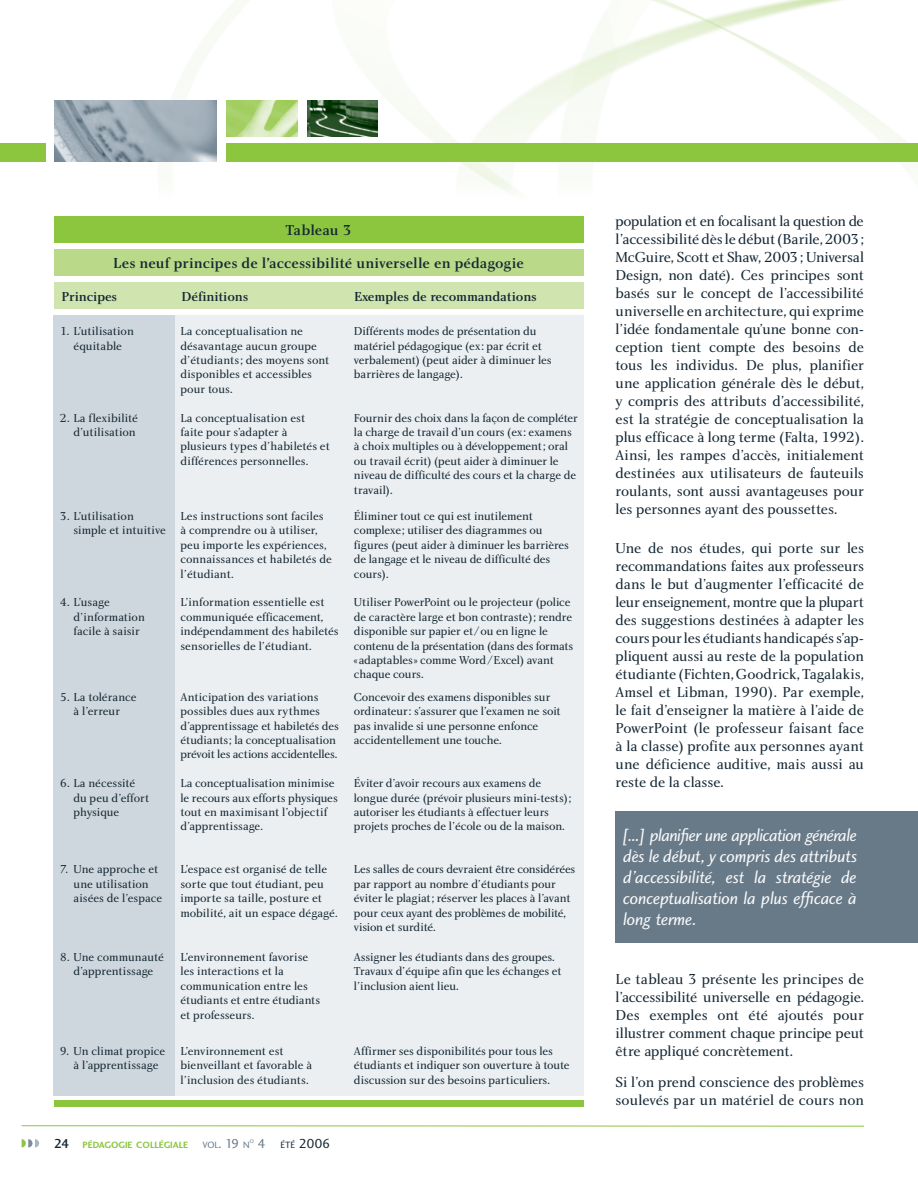
<style>
.page{position:relative;width:918px;height:1188px;background:#fff}
.page>*{position:absolute;margin:0;border:0;box-sizing:border-box;transform-origin:0 0}
.t1{font:18px/21px "Charlotte Sans Book Italic Plain";letter-spacing:-.01em;color:#f9fafb;text-align:justify}
.t2{font:15px/18px "Charlotte Book Plain";letter-spacing:-.015em;color:#142733;text-align:justify}
.t3{font:15px "Charlotte Medium Plain";color:#142733}
.t4{font:13.5px "Charlotte Medium Plain";letter-spacing:-.01em;color:#142733}
.t5{font:13.5px "Charlotte Sans Book Plain";color:#142733}
.t6{font:12px/14.4px "Charlotte Book Plain";letter-spacing:-.01em;color:#142733}
.t7{font:12px/14.4px "Charlotte Book Plain";letter-spacing:.01em;color:#142733;text-align:right}
.t8{font:9.45px "Charlotte Sans Bold Plain";color:#8cc63f}
.t9{font:9.45px "Charlotte Sans Book Plain";color:#687a88}
.t10{font:5.55px "Charlotte Sans Book Plain";color:#687a88}
.s1{font-family:"Charlotte Sans Medium Plain";font-size:13.5px;color:#142733}
.s2{font-size:13.5px}
.s3{color:#687a88}
.s4{font-size:9.45px}
</style>
<div class="page">
<div style="left:54px;top:282px;width:529px;height:27px;background:#cfe4ae"></div>
<div style="left:54px;top:1101px;width:529px;height:6px;background:#8cc63f"></div>
<div style="left:54px;top:315px;width:121px;height:780px;background:#cfd7de"></div>
<div style="left:175px;top:315px;width:408px;height:780px;background:#ebeff2"></div>
<div style="left:54px;top:249px;width:529px;height:27px;background:#bad989"></div>
<div style="left:54px;top:216px;width:529px;height:27px;background:#8cc63f"></div>
<img style="left:0;top:0;width:918px;height:193px">
<hr style="left:22px;top:1125px;width:842px;height:2px;background:#8cc63f">
<img style="left:55px;top:101px;width:162px;height:61px">
<img style="left:307px;top:101px;width:71px;height:36px">
<img style="left:227px;top:101px;width:70px;height:36px">
<div style="left:227px;top:144px;width:691px;height:18px;background:#8cc63f"></div>
<div style="left:0;top:144px;width:46px;height:18px;background:#8cc63f"></div>
<svg style="left:22px;top:1139px;width:17px;height:9px"></svg>
<div style="left:616px;top:811px;width:302px;height:132px;background:#687a88"></div>
<p class="t3" style="left:285px;top:224px;width:68px">Tableau 3</p>
<p class="t3" style="left:113px;top:257px;width:412px">Les neuf principes de l’accessibilité universelle en pédagogie</p>
<p class="t4" style="left:62px;top:291px;width:57px">Principes</p>
<p class="t4" style="left:182px;top:291px;width:68px">Définitions</p>
<p class="t4" style="left:354px;top:291px;width:184px">Exemples de recommandations</p>
<p class="t6" style="left:60px;top:325px;width:75px;text-align:center">1. L’utilisation équitable</p>
<p class="t6" style="left:181px;top:325px;width:150px">La conceptualisation ne désavantage aucun groupe d’étudiants ; des moyens sont disponibles et accessibles pour tous.</p>
<p class="t6" style="left:354px;top:325px;width:199px">Différents modes de présentation du matériel pédagogique (ex : par écrit et verbalement) (peut aider à diminuer les barrières de langage).</p>
<p class="t7" style="left:60px;top:412px;width:80px">2. La flexibilité d’utilisation</p>
<p class="t6" style="left:181px;top:412px;width:151px">La conceptualisation est faite pour s’adapter à plusieurs types d’habiletés et différences personnelles.</p>
<p class="t6" style="left:354px;top:412px;width:225px">Fournir des choix dans la façon de compléter la charge de travail d’un cours (ex : examens à choix multiples ou à développement ; oral ou travail écrit) (peut aider à diminuer le niveau de difficulté des cours et la charge de travail).</p>
<p class="t6" style="left:73px;top:510px;width:94px;text-indent:-14px">3. L’utilisation simple et intuitive</p>
<p class="t6" style="left:181px;top:510px;width:153px">Les instructions sont faciles à comprendre ou à utiliser, peu importe les expériences, connaissances et habiletés de l’étudiant.</p>
<p class="t6" style="left:354px;top:510px;width:217px">Éliminer tout ce qui est inutilement complexe ; utiliser des diagrammes ou figures (peut aider à diminuer les barrières de langage et le niveau de difficulté des cours).</p>
<p class="t6" style="left:73px;top:596px;width:73px;text-indent:-14px">4. L’usage d’information facile à saisir</p>
<p class="t6" style="left:181px;top:596px;width:160px">L’information essentielle est communiquée efficacement, indépendamment des habiletés sensorielles de l’étudiant.</p>
<p class="t6" style="left:354px;top:596px;width:221px">Utiliser PowerPoint ou le projecteur (police de caractère large et bon contraste) ; rendre disponible sur papier et / ou en ligne le contenu de la présentation (dans des formats « adaptables » comme Word / Excel) avant chaque cours.</p>
<p class="t6" style="left:60px;top:691px;width:78px;text-align:center">5. La tolérance à l’erreur</p>
<p class="t6" style="left:181px;top:691px;width:160px">Anticipation des variations possibles dues aux rythmes d’apprentissage et habiletés des étudiants ; la conceptualisation prévoit les actions accidentelles.</p>
<p class="t6" style="left:354px;top:691px;width:208px">Concevoir des examens disponibles sur ordinateur : s’assurer que l’examen ne soit pas invalide si une personne enfonce accidentellement une touche.</p>
<p class="t6" style="left:73px;top:777px;width:77px;text-indent:-14px">6. La nécessité du peu d’effort physique</p>
<p class="t6" style="left:181px;top:777px;width:159px">La conceptualisation minimise le recours aux efforts physiques tout en maximisant l’objectif d’apprentissage.</p>
<p class="t6" style="left:354px;top:777px;width:219px">Éviter d’avoir recours aux examens de longue durée (prévoir plusieurs mini-tests) ; autoriser les étudiants à effectuer leurs projets proches de l’école ou de la maison.</p>
<p class="t6" style="left:73px;top:863px;width:90px;text-indent:-14px">7. Une approche et une utilisation aisées de l’espace</p>
<p class="t6" style="left:181px;top:863px;width:159px">L’espace est organisé de telle sorte que tout étudiant, peu importe sa taille, posture et mobilité, ait un espace dégagé.</p>
<p class="t6" style="left:354px;top:863px;width:223px">Les salles de cours devraient être considérées par rapport au nombre d’étudiants pour éviter le plagiat ; réserver les places à l’avant pour ceux ayant des problèmes de mobilité, vision et surdité.</p>
<p class="t6" style="left:60px;top:951px;width:105px;text-align:center">8. Une communauté d’apprentissage</p>
<p class="t6" style="left:181px;top:951px;width:141px">L’environnement favorise les interactions et la communication entre les étudiants et entre étudiants et professeurs.</p>
<p class="t6" style="left:354px;top:951px;width:209px">Assigner les étudiants dans des groupes.<br>Travaux d’équipe afin que les échanges et l’inclusion aient lieu.</p>
<p class="t6" style="left:60px;top:1045px;width:107px;text-align:center">9. Un climat propice à l’apprentissage</p>
<p class="t6" style="left:181px;top:1045px;width:133px">L’environnement est bienveillant et favorable à l’inclusion des étudiants.</p>
<p class="t6" style="left:354px;top:1045px;width:217px">Affirmer ses disponibilités pour tous les étudiants et indiquer son ouverture à toute discussion sur des besoins particuliers.</p>
<p class="t8" style="left:54px;top:1141px;width:136px"><span class="s1">24</span> PÉDAGOGIE COLLÉGIALE</p>
<p class="t9" style="left:202px;top:1141px;width:49px">VOL<span class="s2">. 19</span> N</p>
<p class="t10" style="left:250px;top:1139px;width:6px">O</p>
<p class="t5" style="left:258px;top:1138px;width:74px"><span class="s3">4</span> <span class="s4">ÉTÉ</span> 2006</p>
<p class="t2" style="left:616px;top:213px;width:250px">population et en focalisant la question de l’accessibilité dès le début (Barile, 2003 ; McGuire, Scott et Shaw, 2003 ; Universal Design, non daté). Ces principes sont basés sur le concept de l’accessibilité universelle en architecture, qui exprime l’idée fondamentale qu’une bonne con&shy;ception tient compte des besoins de tous les individus. De plus, planifier une application générale dès le début, y compris des attributs d’accessibilité, est la stratégie de conceptualisation la plus efficace à long terme (Falta, 1992).<br>Ainsi, les rampes d’accès, initialement destinées aux utilisateurs de fauteuils roulants, sont aussi avantageuses pour les personnes ayant des poussettes.</p>
<p class="t2" style="left:616px;top:540px;width:250px">Une de nos études, qui porte sur les recommandations faites aux professeurs dans le but d’augmenter l’efficacité de leur enseignement, montre que la plupart des suggestions destinées à adapter les cours pour les étudiants handicapés s’ap&shy;pliquent aussi au reste de la population étudiante (Fichten, Goodrick, Tagalakis, Amsel et Libman, 1990). Par exemple, le fait d’enseigner la matière à l’aide de PowerPoint (le professeur faisant face à la classe) profite aux personnes ayant une déficience auditive, mais aussi au reste de la classe.</p>
<h1 class="t1" style="left:622px;top:826px;width:237px">[...] planifier une application générale dès le début, y compris des attributs d’accessibilité, est la stratégie de conceptualisation la plus efficace à long terme.</h1>
<p class="t2" style="left:616px;top:971px;width:250px">Le tableau 3 présente les principes de l’accessibilité universelle en pédagogie.<br>Des exemples ont été ajoutés pour illustrer comment chaque principe peut être appliqué concrètement.</p>
<p class="t2" style="left:616px;top:1075px;width:250px">Si l’on prend conscience des problèmes soulevés par un matériel de cours non</p>
</div>
